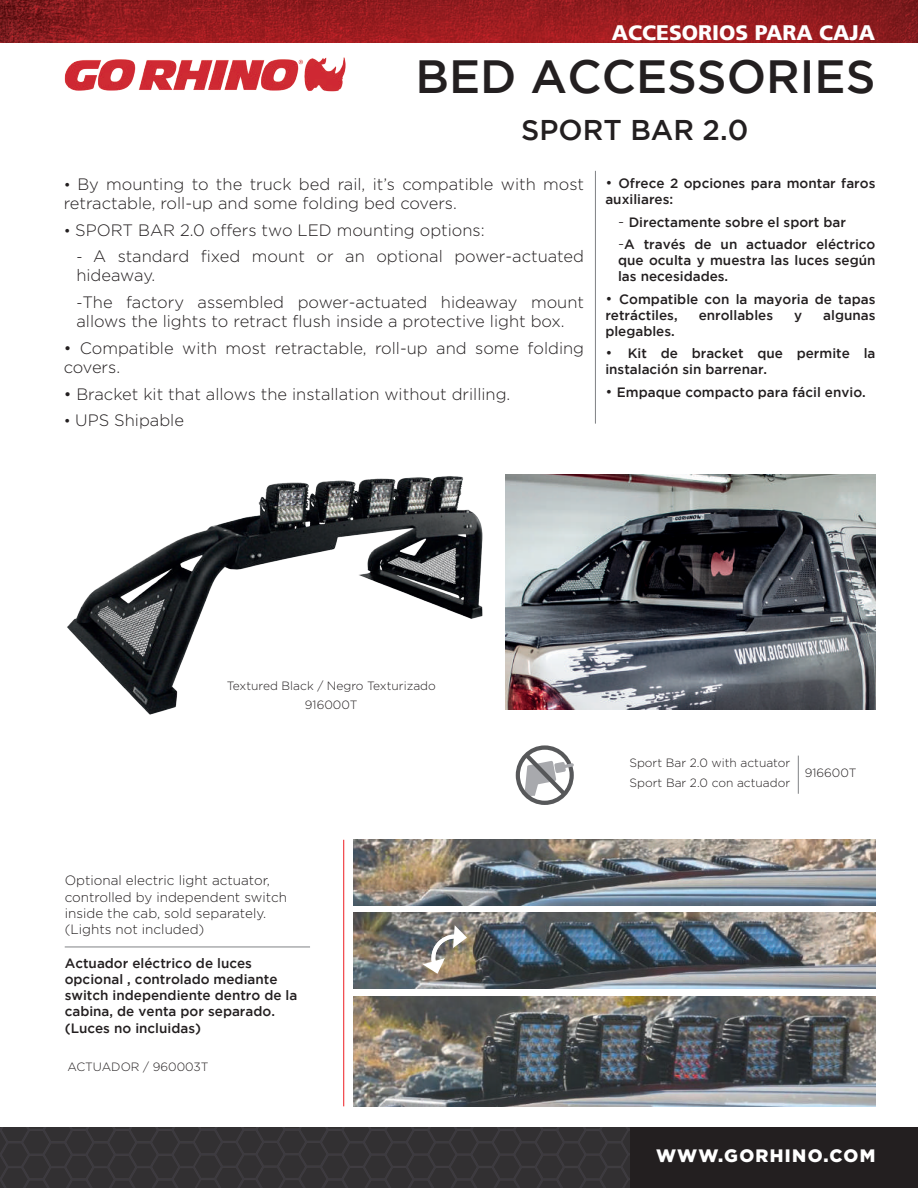
<style>
.page{position:relative;width:918px;height:1188px;background:#fff}
.page>*{position:absolute;margin:0;border:0;box-sizing:border-box;transform-origin:0 0}
.t1{font:500 46.5px "Gotham";color:#231f20}
.t2{font:500 28.5px "Gotham";color:#231f20}
.t3{font:900 21px "Frutiger";color:#fff}
.t4{font:900 18px "Gotham";letter-spacing:.075em;color:#fff}
.t5{font:300 16.5px/19.8px "Gotham";color:#231f20}
.t6{font:500 13.5px/16.2px "Gotham";color:#231f20}
.t7{font:300 13.5px/16.2px "Gotham";color:#231f20}
.t8{font:300 12px/19.5px "Gotham";color:#231f20;text-align:center}
.s1{font-size:15px}
.s2{font-weight:300;font-size:15px}
</style>
<div class="page">
<img style="left:0;top:0;width:918px;height:43px">
<img style="left:0;top:1128px;width:630px;height:60px">
<div style="left:630px;top:1128px;width:288px;height:60px;background:#231f20"></div>
<img style="left:64px;top:57px;width:282px;height:35px">
<hr style="left:595px;top:171px;width:1px;height:253px;background:#808285">
<img style="left:505px;top:474px;width:370px;height:235px">
<img style="left:67px;top:476px;width:416px;height:239px">
<hr style="left:798px;top:756px;width:1px;height:38px;background:#808285">
<hr style="left:65px;top:947px;width:245px;height:1px;background:#808285">
<hr style="left:343px;top:840px;width:1px;height:266px;background:#ee1d23">
<img style="left:353px;top:840px;width:522px;height:65px">
<img style="left:353px;top:912px;width:522px;height:77px">
<img style="left:353px;top:996px;width:522px;height:110px">
<svg style="left:516px;top:745px;width:58px;height:60px"></svg>
<svg style="left:423px;top:925px;width:44px;height:50px"></svg>
<h3 class="t3" style="left:612px;top:20px;width:265px">ACCESORIOS PARA CAJA</h3>
<h1 class="t1" style="left:416px;top:51px;width:461px">BED ACCESSORIES</h1>
<h2 class="t2" style="left:521px;top:114px;width:229px">SPORT BAR 2.0</h2>
<p class="t5" style="left:64px;top:174px;width:522px"><span class="s1">•</span> By mounting to the truck bed rail, it’s compatible with most retractable, roll-up and some folding bed covers.</p>
<p class="t5" style="left:64px;top:220px;width:423px"><span class="s1">•</span> SPORT BAR 2.0 offers two LED mounting options:</p>
<p class="t5" style="left:76px;top:246px;width:509px"><span class="s1">-</span> A standard fixed mount or an optional power-actuated hideaway.</p>
<p class="t5" style="left:76px;top:292px;width:509px"><span class="s1">-</span>The factory assembled power-actuated hideaway mount allows the lights to retract flush inside a protective light box.</p>
<p class="t5" style="left:64px;top:338px;width:522px">• Compatible with most retractable, roll-up and some folding covers.</p>
<p class="t5" style="left:64px;top:384px;width:448px">• Bracket kit that allows the installation without drilling.</p>
<p class="t5" style="left:64px;top:410px;width:122px"><span class="s1">•</span> UPS Shipable</p>
<p class="t6" style="left:605px;top:175px;width:272px"><span class="s2">•</span> Ofrece 2 opciones para montar faros auxiliares:</p>
<p class="t6" style="left:618px;top:210px;width:259px;line-height:22.2px"><span class="s2">-</span> Directamente sobre el sport bar<br><span class="s2">-</span>A través de un actuador eléctrico</p>
<p class="t6" style="left:618px;top:252px;width:259px">que oculta y muestra las luces según las necesidades.</p>
<p class="t6" style="left:605px;top:290px;width:272px"><span class="s2">•</span> Compatible con la mayoria de tapas retráctiles,</p>
<p class="t6" style="left:699px;top:307px;width:76px">enrollables</p>
<p class="t6" style="left:794px;top:307px;width:10px">y</p>
<p class="t6" style="left:823px;top:307px;width:54px">algunas</p>
<p class="t6" style="left:605px;top:323px;width:71px">plegables.</p>
<p class="t6" style="left:605px;top:345px;width:272px"><span class="s2">•</span> Kit de bracket que permite la instalación sin barrenar.</p>
<p class="t6" style="left:605px;top:383px;width:262px"><span class="s2">•</span> Empaque compacto para fácil envio.</p>
<p class="t8" style="left:227px;top:676px;width:211px">Textured Black / Negro Texturizado<br>916000T</p>
<p class="t7" style="left:65px;top:872px;width:224px">Optional electric light actuator, controlled by independent switch inside the cab, sold separately. (Lights not included)</p>
<p class="t6" style="left:65px;top:955px;width:234px">Actuador eléctrico de luces opcional , controlado mediante switch independiente dentro de la cabina, de venta por separado. (Luces no incluidas)</p>
<p class="t8" style="left:67px;top:1056px;width:143px">ACTUADOR / 960003T</p>
<p class="t8" style="left:629px;top:753px;width:163px;text-align:left">Sport Bar 2.0 with actuator<br>Sport Bar 2.0 con actuador</p>
<p class="t8" style="left:805px;top:763px;width:53px">916600T</p>
<h3 class="t4" style="left:656px;top:1143px;width:221px">WWW.GORHINO.COM</h3>
</div>
